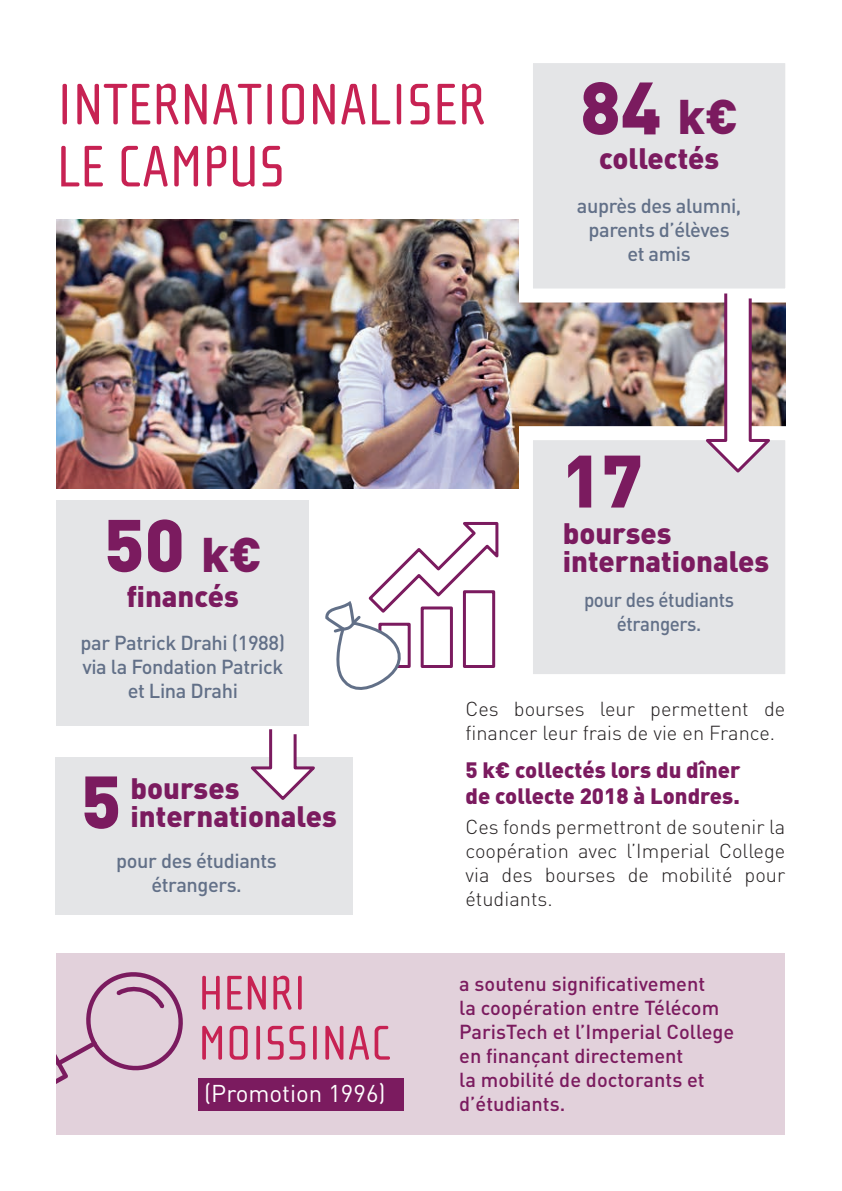
<style>
.page{position:relative;width:842px;height:1191px;background:#fff}
.page>*{position:absolute;margin:0;border:0;box-sizing:border-box;transform-origin:0 0}
.t1{font:900 73px "DINOT";color:#7b1b5f}
.t2{font:60px/62px "Cholla Sans";color:#c72253}
.t3{font:50px/50px "Cholla Sans";color:#c72253}
.t4{font:900 29.2px "DINOT";color:#7b1b5f}
.t5{font:24px "DINOT";color:#fff}
.t6{font:900 22px/26.4px "DINOT";color:#7b1b5f}
.t7{font:300 20px/24px "DINOT";color:#231f20}
.t8{font:500 20px/24px "DINOT";color:#7b1b5f}
.t9{font:500 20px/24px "DINOT";letter-spacing:-.02em;color:#627088;text-align:center}
.t10{font:500 20px/24px "DINOT";letter-spacing:-.02em;color:#627088;text-align:center;scale:.94 1}
.s1{font-size:48px}
</style>
<div class="page">
<img style="left:57px;top:220px;width:728px;height:268px">
<div style="left:57px;top:500px;width:252px;height:226px;background:#e4e5e7"></div>
<svg style="left:512px;top:63px;width:274px;height:246px;background:#e4e5e7"></svg>
<div style="left:55px;top:757px;width:298px;height:158px;background:#e4e5e7"></div>
<svg style="left:512px;top:419px;width:274px;height:255px;background:#e3e3e4"></svg>
<div style="left:57px;top:952px;width:728px;height:182px;background:#e2d1db"></div>
<svg style="left:57px;top:972px;width:126px;height:112px"></svg>
<img style="left:700px;top:290px;width:76px;height:185px">
<svg style="left:250px;top:522px;width:249px;height:278px"></svg>
<div style="left:198px;top:1077px;width:206px;height:33px;background:#7b1b5f"></div>
<p class="t2" style="left:57px;top:75px;width:431px">INTERNATIONALISER<br>LE CAMPUS</p>
<p class="t1" style="left:104px;top:496px;width:159px">50 <span class="s1">k€</span></p>
<p class="t4" style="left:127px;top:576px;width:114px">financés</p>
<p class="t9" style="left:81px;top:630px;width:206px">par Patrick Drahi (1988) via la Fondation Patrick et Lina Drahi</p>
<p class="t1" style="left:580px;top:58px;width:159px">84 <span class="s1">k€</span></p>
<p class="t4" style="left:599px;top:139px;width:122px">collectés</p>
<p class="t9" style="left:577px;top:192px;width:166px">auprès des alumni, parents d’élèves<br>et amis</p>
<p class="t1" style="left:562px;top:431px;width:83px">17</p>
<p class="t4" style="left:563px;top:513px;width:110px">bourses</p>
<p class="t4" style="left:563px;top:541px;width:208px">internationales</p>
<p class="t10" style="left:584px;top:587px;width:161px">pour des étudiants étrangers.</p>
<p class="t1" style="left:81px;top:752px;width:42px">5</p>
<p class="t4" style="left:131px;top:769px;width:110px">bourses</p>
<p class="t4" style="left:131px;top:797px;width:208px">internationales</p>
<p class="t9" style="left:116px;top:847px;width:162px">pour des étudiants étrangers.</p>
<p class="t3" style="left:198px;top:969px;width:194px">HENRI<br>MOISSINAC</p>
<p class="t5" style="left:204px;top:1076px;width:183px">(Promotion 1996)</p>
<p class="t7" style="left:465px;top:696px;width:321px">Ces bourses leur permettent de financer leur frais de vie en France.</p>
<p class="t6" style="left:465px;top:755px;width:277px">5 k€ collectés lors du dîner de collecte 2018 à Londres.</p>
<p class="t7" style="left:465px;top:813px;width:321px;text-align:justify">Ces fonds permettront de soutenir la coopération avec l’Imperial College via des bourses de mobilité pour étudiants.</p>
<p class="t8" style="left:459px;top:971px;width:277px">a soutenu significativement<br>la coopération entre Télécom<br>ParisTech et l’Imperial College en finançant directement<br>la mobilité de doctorants et d’étudiants.</p>
</div>
